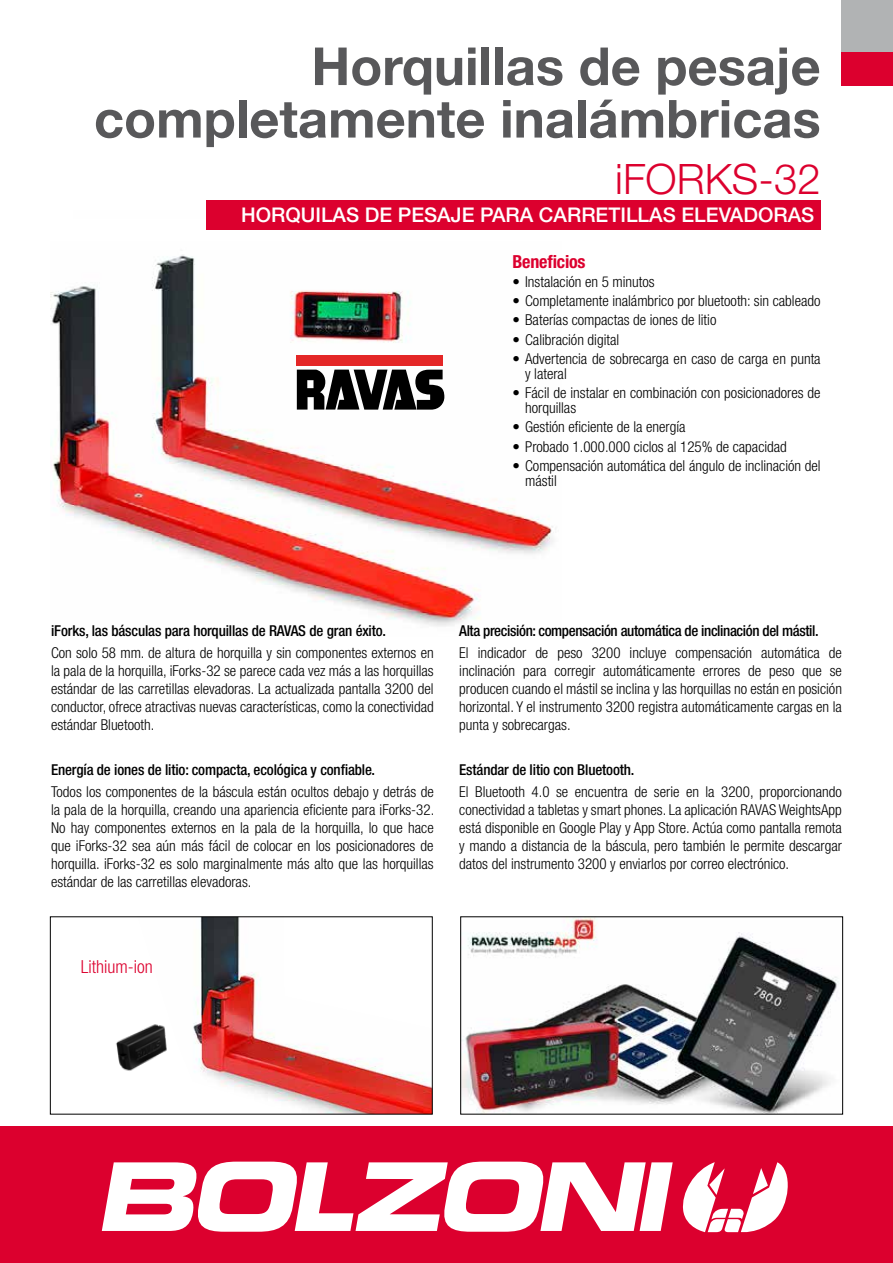
<style>
.page{position:relative;width:893px;height:1263px;background:#fff}
.page>*{position:absolute;margin:0;border:0;box-sizing:border-box;transform-origin:0 0}
.t1{font:700 52.5px/52.5px "Helvetica Neue LT Std";color:#58585a;text-align:right}
.t2{font:300 42px "Helvetica Neue LT Std";color:#dc002e}
.t3{font:500 20.25px "Helvetica Neue LT Std";color:#fff}
.t4{font:300 condensed 18px "Helvetica Neue LT Std";color:#dc002e}
.t5{font:700 condensed 18px "Helvetica Neue LT Std";letter-spacing:-.01em;color:#dc002e}
.t6{font:300 condensed 15px/18px "Helvetica Neue LT Std";color:#000;text-align:justify}
.t7{font:500 condensed 15px "Helvetica Neue LT Std";letter-spacing:-.01em;color:#000}
</style>
<div class="page">
<img style="left:193px;top:918px;width:238px;height:194px">
<div style="left:50px;top:916px;width:383px;height:198px;border:1px solid #000"></div>
<img style="left:462px;top:918px;width:377px;height:194px">
<div style="left:460px;top:916px;width:383px;height:198px;border:1px solid #000"></div>
<div style="left:0;top:1127px;width:893px;height:136px;background:#dc002e"></div>
<div style="left:842px;top:51px;width:51px;height:34px;background:#dc002e"></div>
<div style="left:842px;top:0;width:51px;height:51px;background:#b1b3b4"></div>
<img style="left:116px;top:1024px;width:51px;height:47px">
<svg style="left:682px;top:1162px;width:106px;height:70px"></svg>
<svg style="left:102px;top:1161px;width:571px;height:71px"></svg>
<div style="left:206px;top:200px;width:615px;height:30px;background:#dc002e"></div>
<img style="left:51px;top:255px;width:502px;height:371px">
<svg style="left:297px;top:342px;width:187px;height:68px"></svg>
<h1 class="t1" style="left:94px;top:39px;width:728px">Horquillas de pesaje completamente inalámbricas</h1>
<h2 class="t2" style="left:615px;top:153px;width:207px">iFORKS-32</h2>
<h3 class="t3" style="left:241px;top:203px;width:575px">HORQUILAS DE PESAJE PARA CARRETILLAS ELEVADORAS</h3>
<p class="t5" style="left:512px;top:250px;width:75px">Beneficios</p>
<p class="t6" style="left:512px;top:272px;width:144px">• Instalación en 5 minutos</p>
<p class="t6" style="left:512px;top:292px;width:310px">• Completamente inalámbrico por bluetooth: sin cableado</p>
<p class="t6" style="left:512px;top:311px;width:205px">• Baterías compactas de iones de litio</p>
<p class="t6" style="left:512px;top:330px;width:108px">• Calibración digital</p>
<p class="t6" style="left:525px;top:351px;width:297px;line-height:15px;text-indent:-13px">• Advertencia de sobrecarga en caso de carga en punta y lateral</p>
<p class="t6" style="left:525px;top:385px;width:297px;line-height:15px;text-indent:-13px">• Fácil de instalar en combinación con posicionadores de horquillas</p>
<p class="t6" style="left:512px;top:418px;width:175px">• Gestión eficiente de la energía</p>
<p class="t6" style="left:512px;top:437px;width:276px">• Probado 1.000.000 ciclos al 125% de capacidad</p>
<p class="t6" style="left:525px;top:458px;width:297px;line-height:15px;text-indent:-13px">• Compensación automática del ángulo de inclinación del mástil</p>
<p class="t7" style="left:51px;top:621px;width:336px">iForks, las básculas para horquillas de RAVAS de gran éxito.</p>
<p class="t6" style="left:51px;top:644px;width:384px">Con solo 58 mm. de altura de horquilla y sin componentes externos en la pala de la horquilla, iForks-32 se parece cada vez más a las horquillas estándar de las carretillas elevadoras. La actualizada pantalla 3200 del conductor, ofrece atractivas nuevas características, como la conectividad estándar Bluetooth.</p>
<p class="t7" style="left:51px;top:760px;width:325px">Energía de iones de litio: compacta, ecológica y confiable.</p>
<p class="t6" style="left:51px;top:782px;width:385px">Todos los componentes de la báscula están ocultos debajo y detrás de la pala de la horquilla, creando una apariencia eficiente para iForks-32.<br>No hay componentes externos en la pala de la horquilla, lo que hace que iForks-32 sea aún más fácil de colocar en los posicionadores de horquilla. iForks-32 es solo marginalmente más alto que las horquillas estándar de las carretillas elevadoras.</p>
<p class="t7" style="left:459px;top:621px;width:361px">Alta precisión: compensación automática de inclinación del mástil.</p>
<p class="t6" style="left:459px;top:643px;width:384px">El indicador de peso 3200 incluye compensación automática de inclinación para corregir automáticamente errores de peso que se producen cuando el mástil se inclina y las horquillas no están en posición horizontal. Y el instrumento 3200 registra automáticamente cargas en la punta y sobrecargas.</p>
<p class="t7" style="left:459px;top:760px;width:177px">Estándar de litio con Bluetooth.</p>
<p class="t6" style="left:459px;top:782px;width:384px">El Bluetooth 4.0 se encuentra de serie en la 3200, proporcionando conectividad a tabletas y smart phones. La aplicación RAVAS WeightsApp está disponible en Google Play y App Store. Actúa como pantalla remota y mando a distancia de la báscula, pero también le permite descargar datos del instrumento 3200 y enviarlos por correo electrónico.</p>
<p class="t4" style="left:81px;top:956px;width:73px">Lithium-ion</p>
</div>
